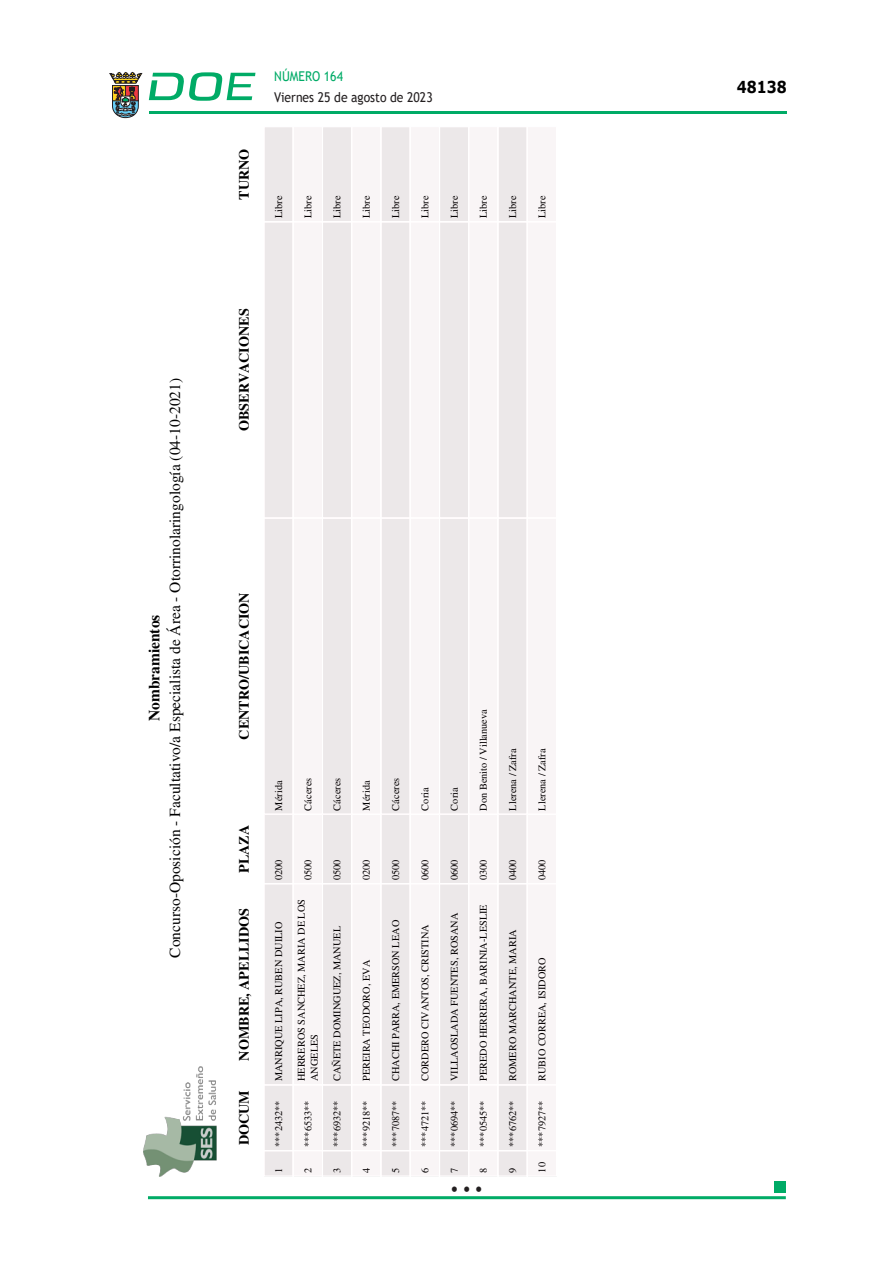
<style>
.page{position:relative;width:893px;height:1263px;background:#fff}
.page>*{position:absolute;margin:0;border:0;box-sizing:border-box;transform-origin:0 0}
.t1{font:700 16.5px "Verdana";color:#000;scale:.85 1}
.t2{font:15.45px/20.7px "PDFA Times";color:#000;text-align:center}
.CUERPO_DE_TEXTO{font:15px "Verdana";color:#231f20;scale:.9 1}
.t3{font:700 14.25px "PDFA Times";color:#000}
.t4{font:13.5px "Trebuchet MS";color:#231f20;scale:.9 1}
.t5{font:13.5px "Trebuchet MS";color:#00ab67;scale:.9 1}
.t6{font:10.35px/12.9px "PDFA Times";color:#000}
.s1{font-weight:700}
</style>
<div class="page">
<hr style="left:149px;top:111px;width:638px;height:3px;background:#00ab66">
<svg style="left:109px;top:72px;width:33px;height:46px"></svg>
<svg style="left:149px;top:72px;width:106px;height:29px"></svg>
<hr style="left:148px;top:1196px;width:638px;height:3px;background:#00ab66">
<div style="left:775px;top:1181px;width:11px;height:11px;background:#00ab66"></div>
<img style="left:143px;top:1066px;width:73px;height:110px">
<div style="left:263px;top:126px;width:31px;height:96px;border:1px solid #fff"></div>
<div style="left:322px;top:126px;width:30px;height:96px;border:1px solid #fff"></div>
<div style="left:380px;top:126px;width:31px;height:96px;border:1px solid #fff"></div>
<div style="left:439px;top:126px;width:30px;height:96px;border:1px solid #fff"></div>
<div style="left:497px;top:126px;width:31px;height:96px;border:1px solid #fff"></div>
<div style="left:265px;top:128px;width:292px;height:1049px;background:linear-gradient(to right,#f1eeef,#f5f1f2)"></div>
<p class="t2" style="left:144px;top:958px;width:581px;rotate:-90deg"><span class="s1">Nombramientos<br></span>Concurso-Oposición - Facultativo/a Especialista de Área - Otorrinolaringología (04-10-2021)</p>
<p class="t3" style="left:236px;top:200px;width:53px;rotate:-90deg">TURNO</p>
<h3 class="t5" style="left:274px;top:67px;width:78px">NÚMERO 164</h3>
<h3 class="t4" style="left:274px;top:88px;width:178px">Viernes 25 de agosto de 2023</h3>
<p class="t6" style="left:272px;top:218px;width:24px;rotate:-90deg">Libre</p>
<p class="t6" style="left:301px;top:218px;width:24px;rotate:-90deg">Libre</p>
<p class="t6" style="left:331px;top:218px;width:24px;rotate:-90deg">Libre</p>
<p class="t6" style="left:360px;top:218px;width:24px;rotate:-90deg">Libre</p>
<p class="t6" style="left:389px;top:218px;width:24px;rotate:-90deg">Libre</p>
<p class="t6" style="left:418px;top:218px;width:24px;rotate:-90deg">Libre</p>
<p class="t6" style="left:448px;top:218px;width:24px;rotate:-90deg">Libre</p>
<p class="t6" style="left:477px;top:218px;width:24px;rotate:-90deg">Libre</p>
<p class="t6" style="left:506px;top:218px;width:24px;rotate:-90deg">Libre</p>
<p class="t6" style="left:535px;top:218px;width:24px;rotate:-90deg">Libre</p>
<p class="t3" style="left:236px;top:431px;width:124px;rotate:-90deg">OBSERVACIONES</p>
<p class="t3" style="left:236px;top:740px;width:149px;rotate:-90deg">CENTRO/UBICACION</p>
<p class="t3" style="left:236px;top:873px;width:50px;rotate:-90deg">PLAZA</p>
<p class="t3" style="left:236px;top:1060px;width:154px;rotate:-90deg">NOMBRE, APELLIDOS</p>
<p class="t3" style="left:236px;top:1167px;width:78px;rotate:-90deg"># DOCUM</p>
<p class="t6" style="left:272px;top:810px;width:31px;rotate:-90deg">Mérida</p>
<p class="t6" style="left:301px;top:810px;width:34px;rotate:-90deg">Cáceres</p>
<p class="t6" style="left:331px;top:810px;width:34px;rotate:-90deg">Cáceres</p>
<p class="t6" style="left:360px;top:810px;width:31px;rotate:-90deg">Mérida</p>
<p class="t6" style="left:389px;top:810px;width:34px;rotate:-90deg">Cáceres</p>
<p class="t6" style="left:418px;top:810px;width:24px;rotate:-90deg">Coria</p>
<p class="t6" style="left:448px;top:810px;width:24px;rotate:-90deg">Coria</p>
<p class="t6" style="left:477px;top:810px;width:103px;rotate:-90deg">Don Benito / Villanueva</p>
<p class="t6" style="left:506px;top:810px;width:63px;rotate:-90deg">Llerena / Zafra</p>
<p class="t6" style="left:535px;top:810px;width:63px;rotate:-90deg">Llerena / Zafra</p>
<p class="t6" style="left:272px;top:880px;width:22px;rotate:-90deg">0200</p>
<p class="t6" style="left:301px;top:880px;width:22px;rotate:-90deg">0500</p>
<p class="t6" style="left:331px;top:880px;width:22px;rotate:-90deg">0500</p>
<p class="t6" style="left:360px;top:880px;width:22px;rotate:-90deg">0200</p>
<p class="t6" style="left:389px;top:880px;width:22px;rotate:-90deg">0500</p>
<p class="t6" style="left:418px;top:880px;width:22px;rotate:-90deg">0600</p>
<p class="t6" style="left:448px;top:880px;width:22px;rotate:-90deg">0600</p>
<p class="t6" style="left:477px;top:880px;width:22px;rotate:-90deg">0300</p>
<p class="t6" style="left:506px;top:880px;width:22px;rotate:-90deg">0400</p>
<p class="t6" style="left:535px;top:880px;width:22px;rotate:-90deg">0400</p>
<p class="t6" style="left:272px;top:1081px;width:161px;rotate:-90deg">MANRIQUE LIPA, RUBEN DUILIO</p>
<p class="t6" style="left:295px;top:1081px;width:184px;rotate:-90deg">HERREROS SANCHEZ, MARIA DE LOS<br>ANGELES</p>
<p class="t6" style="left:331px;top:1081px;width:157px;rotate:-90deg">CAÑETE DOMINGUEZ, MANUEL</p>
<p class="t6" style="left:360px;top:1081px;width:123px;rotate:-90deg">PEREIRA TEODORO, EVA</p>
<p class="t6" style="left:389px;top:1081px;width:163px;rotate:-90deg">CHACHI PARRA, EMERSON LEAO</p>
<p class="t6" style="left:418px;top:1081px;width:158px;rotate:-90deg">CORDERO CIVANTOS, CRISTINA</p>
<p class="t6" style="left:448px;top:1081px;width:170px;rotate:-90deg">VILLAOSLADA FUENTES, ROSANA</p>
<p class="t6" style="left:477px;top:1081px;width:178px;rotate:-90deg">PEREDO HERRERA, BARINIA-LESLIE</p>
<p class="t6" style="left:506px;top:1081px;width:153px;rotate:-90deg">ROMERO MARCHANTE, MARIA</p>
<p class="t6" style="left:535px;top:1081px;width:125px;rotate:-90deg">RUBIO CORREA, ISIDORO</p>
<p class="t6" style="left:272px;top:1147px;width:48px;rotate:-90deg">***2432**</p>
<p class="t6" style="left:301px;top:1147px;width:48px;rotate:-90deg">***6533**</p>
<p class="t6" style="left:331px;top:1147px;width:48px;rotate:-90deg">***6932**</p>
<p class="t6" style="left:360px;top:1147px;width:48px;rotate:-90deg">***9218**</p>
<p class="t6" style="left:389px;top:1147px;width:48px;rotate:-90deg">***7087**</p>
<p class="t6" style="left:418px;top:1147px;width:48px;rotate:-90deg">***4721**</p>
<p class="t6" style="left:448px;top:1147px;width:48px;rotate:-90deg">***0694**</p>
<p class="t6" style="left:477px;top:1147px;width:48px;rotate:-90deg">***0545**</p>
<p class="t6" style="left:506px;top:1147px;width:48px;rotate:-90deg">***6762**</p>
<p class="t6" style="left:535px;top:1147px;width:48px;rotate:-90deg">***7927**</p>
<p class="t6" style="left:272px;top:1172px;width:7px;rotate:-90deg">1</p>
<p class="t6" style="left:301px;top:1172px;width:7px;rotate:-90deg">2</p>
<p class="t6" style="left:331px;top:1172px;width:7px;rotate:-90deg">3</p>
<p class="t6" style="left:360px;top:1172px;width:7px;rotate:-90deg">4</p>
<p class="t6" style="left:389px;top:1172px;width:7px;rotate:-90deg">5</p>
<p class="t6" style="left:418px;top:1172px;width:7px;rotate:-90deg">6</p>
<p class="t6" style="left:448px;top:1172px;width:7px;rotate:-90deg">7</p>
<p class="t6" style="left:477px;top:1172px;width:7px;rotate:-90deg">8</p>
<p class="t6" style="left:506px;top:1172px;width:7px;rotate:-90deg">9</p>
<p class="t6" style="left:535px;top:1172px;width:12px;rotate:-90deg">10</p>
<p class="CUERPO_DE_TEXTO" style="left:451px;top:1178px;width:37px">• • •</p>
<h1 class="t1" style="left:737px;top:75px;width:60px">48138</h1>
</div>
